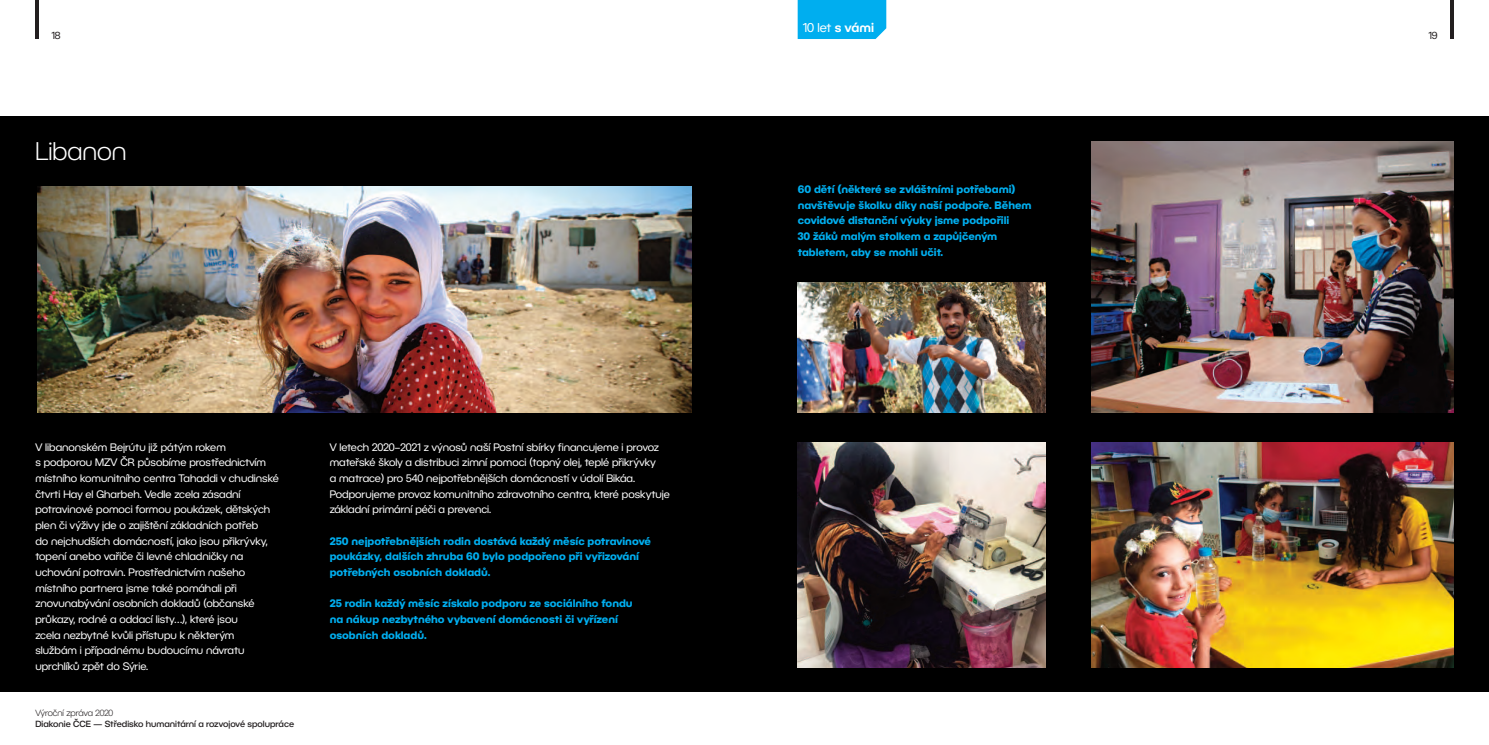
<style>
.page{position:relative;width:1489px;height:745px;background:#fff}
.page>*{position:absolute;margin:0;border:0;box-sizing:border-box;transform-origin:0 0}
.t1{font:300 25px "BC Novatica CYR";color:#fff}
.t2{font:12.5px "BC Novatica CYR";color:#fff}
.t3{font:10.62px/15.6px "BC Novatica CYR";color:#fff}
.t4{font:700 10.62px/15.6px "BC Novatica CYR";color:#00aeef}
.t5{font:10px "BC Novatica CYR";color:#231f20}
.t6{font:500 8.75px "BC Novatica CYR";color:#231f20}
.t7{font:300 8.75px "BC Novatica CYR";color:#231f20}
.s1{font-weight:600}
</style>
<div class="page">
<div style="left:797px;top:0;width:89px;height:39px;background:#00aeef"></div>
<svg style="left:1450px;top:0;width:3px;height:39px"></svg>
<hr style="left:35px;top:0;width:4px;height:39px;background:#231f20">
<div style="left:0;top:116px;width:1488px;height:575px;background:#000"></div>
<img style="left:1091px;top:442px;width:362px;height:225px">
<img style="left:797px;top:282px;width:248px;height:130px">
<img style="left:37px;top:187px;width:654px;height:225px">
<img style="left:797px;top:442px;width:248px;height:225px">
<img style="left:1091px;top:142px;width:362px;height:270px">
<p class="t5" style="left:51px;top:32px;width:11px">18</p>
<p class="t1" style="left:35px;top:137px;width:93px">Libanon</p>
<p class="t3" style="left:35px;top:440px;width:245px">V libanonském Bejrútu již pátým rokem<br>s podporou MZV ČR působíme prostřednictvím místního komunitního centra Tahaddi v chudinské čtvrti Hay el Gharbeh. Vedle zcela zásadní potravinové pomoci formou poukázek, dětských plen či výživy jde o zajištění základních potřeb<br>do nejchudších domácností, jako jsou přikrývky, topení anebo vařiče či levné chladničky na uchování potravin. Prostřednictvím našeho místního partnera jsme také pomáhali při znovunabývání osobních dokladů (občanské průkazy, rodné a oddací listy…), které jsou<br>zcela nezbytné kvůli přístupu k některým<br>službám i případnému budoucímu návratu uprchlíků zpět do Sýrie.</p>
<p class="t7" style="left:35px;top:707px;width:79px">Výroční zpráva 2020</p>
<p class="t6" style="left:35px;top:718px;width:260px">Diakonie ČCE — Středisko humanitární a rozvojové spolupráce</p>
<p class="t3" style="left:330px;top:440px;width:342px">V letech 2020–2021 z výnosů naší Postní sbírky financujeme i provoz mateřské školy a distribuci zimní pomoci (topný olej, teplé přikrývky<br>a matrace) pro 540 nejpotřebnějších domácností v údolí Bikáa.<br>Podporujeme provoz komunitního zdravotního centra, které poskytuje základní primární péči a prevenci.</p>
<p class="t4" style="left:330px;top:533px;width:323px">250 nejpotřebnějších rodin dostává každý měsíc potravinové poukázky, dalších zhruba 60 bylo podpořeno při vyřizování potřebných osobních dokladů.</p>
<p class="t4" style="left:330px;top:596px;width:304px">25 rodin každý měsíc získalo podporu ze sociálního fondu</p>
<p class="t4" style="left:330px;top:612px;width:290px">na nákup nezbytného vybavení domácnosti či vyřízení</p>
<p class="t4" style="left:330px;top:627px;width:99px">osobních dokladů.</p>
<p class="t2" style="left:802px;top:23px;width:73px">10 let <span class="s1">s vámi</span></p>
<p class="t4" style="left:797px;top:182px;width:235px">60 dětí (některé se zvláštními potřebami) navštěvuje školku díky naší podpoře. Během covidové distanční výuky jsme podpořili</p>
<p class="t4" style="left:797px;top:229px;width:201px">30 žáků malým stolkem a zapůjčeným tabletem, aby se mohli učit.</p>
<p class="t5" style="left:1428px;top:32px;width:11px">19</p>
</div>
